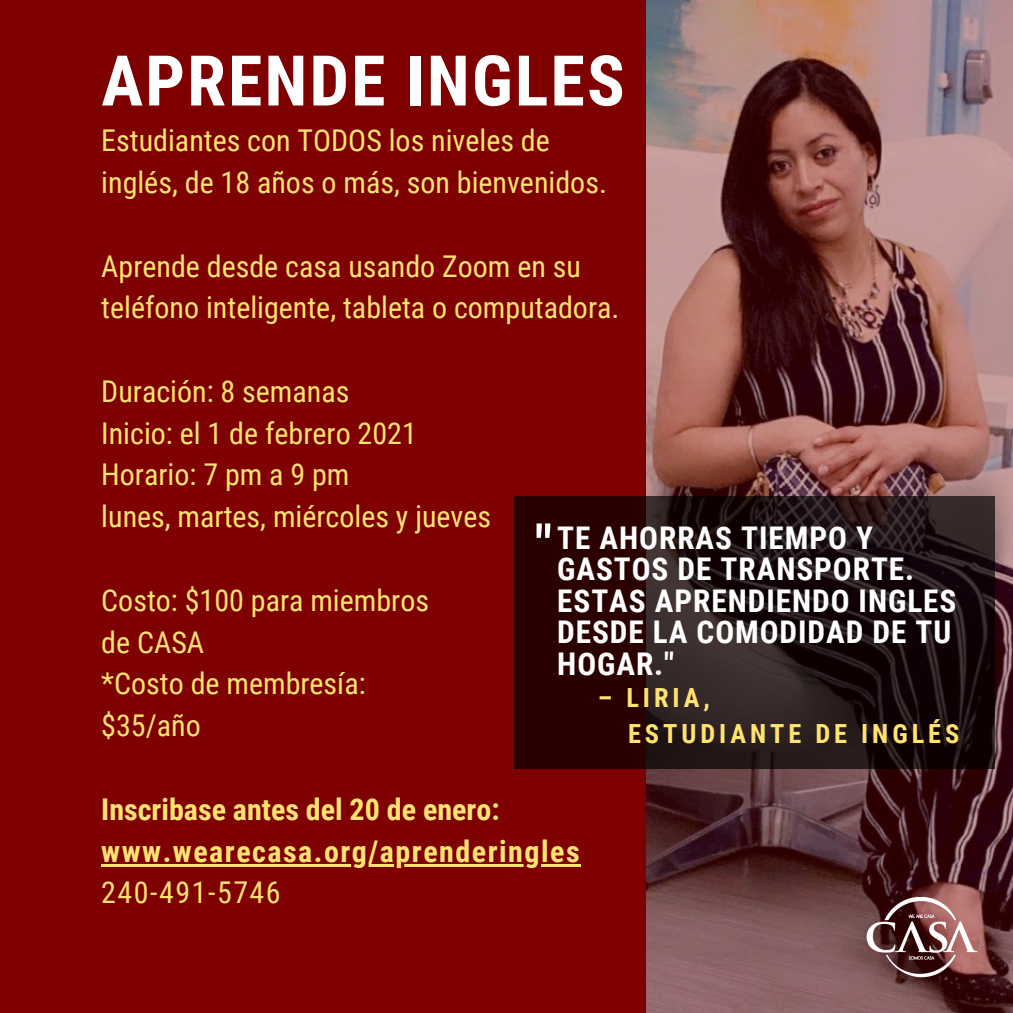
<style>
.page{position:relative;width:1013px;height:1013px;background:#fff}
.page>*{position:absolute;margin:0;border:0;box-sizing:border-box;transform-origin:0 0}
.t1{font:700 70px "Roboto Condensed";letter-spacing:.03em;color:#fff}
.t2{font:700 53.38px "Roboto Condensed";color:#fff}
.t3{font:700 31.25px/31.5px "Roboto Condensed";letter-spacing:.03em;color:#fff}
.t4{font:30px/41.8px "Roboto Condensed";color:#ffe372}
.t5{font:700 30px/41.8px "Roboto Condensed";letter-spacing:.05em;color:#ffe372}
.t6{font:30px "Roboto Condensed";letter-spacing:.05em;color:#ffe372}
.t7{font:700 26.38px/36.2px "Roboto Condensed";letter-spacing:.15em;color:#ffe372}
</style>
<div class="page">
<div style="left:0;top:0;width:645px;height:1012px;background:#7e0000"></div>
<hr style="left:101px;top:864px;width:480px;height:2px;background:#ffe372">
<svg style="left:645px;top:0;width:367px;height:1012px;background:#845857"></svg>
<img style="left:853px;top:867px;width:141px;height:140px">
<svg style="left:514px;top:497px;width:480px;height:271px;background:#250e0f"></svg>
<h1 class="t1" style="left:101px;top:41px;width:525px">APRENDE INGLES</h1>
<p class="t4" style="left:101px;top:120px;width:507px">Estudiantes con TODOS los niveles de inglés, de 18 años o más, son bienvenidos.</p>
<p class="t4" style="left:101px;top:245px;width:519px">Aprende desde casa usando Zoom en su teléfono inteligente, tableta o computadora.</p>
<p class="t4" style="left:101px;top:371px;width:391px">Duración: 8 semanas<br>Inicio: el 1 de febrero 2021<br>Horario: 7 pm a 9 pm<br>lunes, martes, miércoles y jueves</p>
<p class="t4" style="left:101px;top:579px;width:329px">Costo: $100 para miembros de CASA<br>*Costo de membresía: $35/año</p>
<h2 class="t2" style="left:535px;top:514px;width:19px">"</h2>
<p class="t3" style="left:557px;top:522px;width:400px">TE AHORRAS TIEMPO Y<br>GASTOS DE TRANSPORTE.<br>ESTAS APRENDIENDO INGLES<br>DESDE LA COMODIDAD DE TU<br>HOGAR."</p>
<p class="t7" style="left:628px;top:679px;width:333px;text-indent:-30px">– LIRIA,<br>ESTUDIANTE DE INGLÉS</p>
<p class="t5" style="left:101px;top:788px;width:480px">Inscribase antes del 20 de enero: www.wearecasa.org/aprenderingles</p>
<p class="t6" style="left:101px;top:875px;width:181px">240-491-5746</p>
</div>
